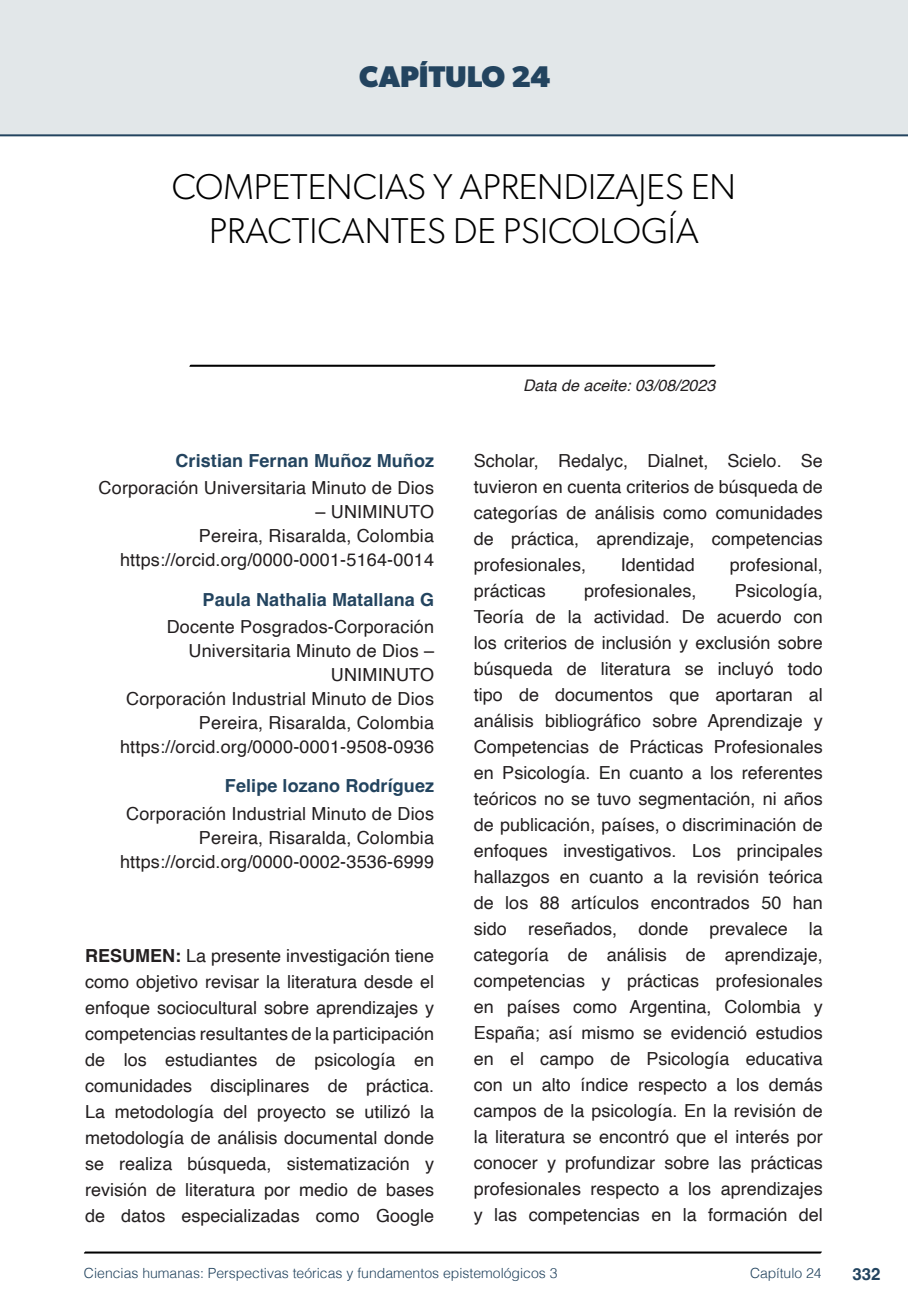
<style>
.page{position:relative;width:908px;height:1304px;background:#fff}
.page>*{position:absolute;margin:0;border:0;box-sizing:border-box;transform-origin:0 0}
.nome_artigos{font:300 36px/44px "Gibson";color:#000;text-align:center}
.capítulos{font:700 30px "Gibson";color:#23445f}
.Resumos_e_PC_TXT{font:18px/26px "Helvetica";color:#231f20;text-align:justify}
.info_autores{font:18px/24px "Helvetica";letter-spacing:.01em;color:#231f20;text-align:right}
.nome_autores{font:700 18px "Helvetica";letter-spacing:.005em;color:#23445f}
.t1{font:700 16.8px "Helvetica";color:#23445f}
.data{font:italic 16px "Helvetica";color:#231f20}
.t2{font:300 14px "Helvetica";color:#23445f}
.s1{font-weight:700}
</style>
<div class="page">
<svg style="left:84px;top:1251px;width:737px;height:3px;background:#515151"></svg>
<div style="left:0;top:0;width:907px;height:136px;background:#e2e7e9"></div>
<svg style="left:189px;top:364px;width:526px;height:3px;background:#4f4f4f"></svg>
<div style="left:44px;top:72px;width:68px;height:61px;background:#e2e7e9"></div>
<p class="capítulos" style="left:359px;top:58px;width:193px">CAPÍTULO 24</p>
<p class="nome_artigos" style="left:172px;top:164px;width:565px">COMPETENCIAS Y APRENDIZAJES EN<br>PRACTICANTES DE PSICOLOGÍA</p>
<p class="nome_autores" style="left:175px;top:450px;width:260px">Cristian Fernan Muñoz Muñoz</p>
<p class="info_autores" style="left:99px;top:477px;width:337px">Corporación Universitaria Minuto de Dios</p>
<p class="info_autores" style="left:315px;top:501px;width:120px">– UNIMINUTO</p>
<p class="info_autores" style="left:199px;top:525px;width:236px">Pereira, Risaralda, Colombia</p>
<p class="info_autores" style="left:120px;top:549px;width:315px">https://orcid.org/0000-0001-5164-0014</p>
<p class="nome_autores" style="left:202px;top:588px;width:233px">Paula Nathalia Matallana G</p>
<p class="info_autores" style="left:167px;top:615px;width:269px">Docente Posgrados-Corporación<br>Universitaria Minuto de Dios –<br>UNIMINUTO</p>
<p class="info_autores" style="left:126px;top:687px;width:309px">Corporación Industrial Minuto de Dios</p>
<p class="info_autores" style="left:199px;top:711px;width:236px">Pereira, Risaralda, Colombia</p>
<p class="info_autores" style="left:120px;top:735px;width:315px">https://orcid.org/0000-0001-9508-0936</p>
<p class="nome_autores" style="left:225px;top:775px;width:211px">Felipe lozano Rodríguez</p>
<p class="info_autores" style="left:126px;top:802px;width:309px">Corporación Industrial Minuto de Dios</p>
<p class="info_autores" style="left:199px;top:826px;width:236px">Pereira, Risaralda, Colombia</p>
<p class="info_autores" style="left:120px;top:850px;width:315px">https://orcid.org/0000-0002-3536-6999</p>
<p class="Resumos_e_PC_TXT" style="left:85px;top:943px;width:350px"><span class="s1">RESUMEN:</span> La presente investigación tiene como objetivo revisar la literatura desde el enfoque sociocultural sobre aprendizajes y competencias resultantes de la participación de los estudiantes de psicología en comunidades disciplinares de práctica.<br>La metodología del proyecto se utilizó la metodología de análisis documental donde se realiza búsqueda, sistematización y revisión de literatura por medio de bases de datos especializadas como Google</p>
<p class="data" style="left:523px;top:373px;width:194px">Data de aceite: 03/08/2023</p>
<p class="Resumos_e_PC_TXT" style="left:473px;top:448px;width:350px">Scholar, Redalyc, Dialnet, Scielo. Se tuvieron en cuenta criterios de búsqueda de categorías de análisis como comunidades de práctica, aprendizaje, competencias profesionales,</p>
<p class="Resumos_e_PC_TXT" style="left:620px;top:552px;width:76px">Identidad</p>
<p class="Resumos_e_PC_TXT" style="left:729px;top:552px;width:95px">profesional,</p>
<p class="Resumos_e_PC_TXT" style="left:473px;top:578px;width:350px;text-indent:261px">Psicología, Teoría de la actividad. De acuerdo con los criterios de inclusión y exclusión sobre búsqueda de literatura se incluyó todo tipo de documentos que aportaran al análisis bibliográfico sobre Aprendizaje y Competencias de Prácticas Profesionales en Psicología. En cuanto a los referentes teóricos no se tuvo segmentación, ni años de publicación, países, o discriminación de enfoques investigativos. Los principales hallazgos en cuanto a la revisión teórica de los 88 artículos encontrados 50 han sido reseñados, donde prevalece la categoría de análisis de aprendizaje, competencias y prácticas profesionales en países como Argentina, Colombia y España; así mismo se evidenció estudios en el campo de Psicología educativa con un alto índice respecto a los demás campos de la psicología. En la revisión de la literatura se encontró que el interés por conocer y profundizar sobre las prácticas profesionales respecto a los aprendizajes y las competencias en la formación del</p>
<p class="Resumos_e_PC_TXT" style="left:473px;top:578px;width:74px">prácticas</p>
<p class="Resumos_e_PC_TXT" style="left:584px;top:578px;width:114px">profesionales,</p>
<p class="t2" style="left:84px;top:1261px;width:475px">Ciencias humanas: Perspectivas teóricas y fundamentos epistemológicos 3</p>
<p class="t2" style="left:749px;top:1261px;width:73px">Capítulo 24</p>
<p class="t1" style="left:851px;top:1264px;width:30px">332</p>
</div>
